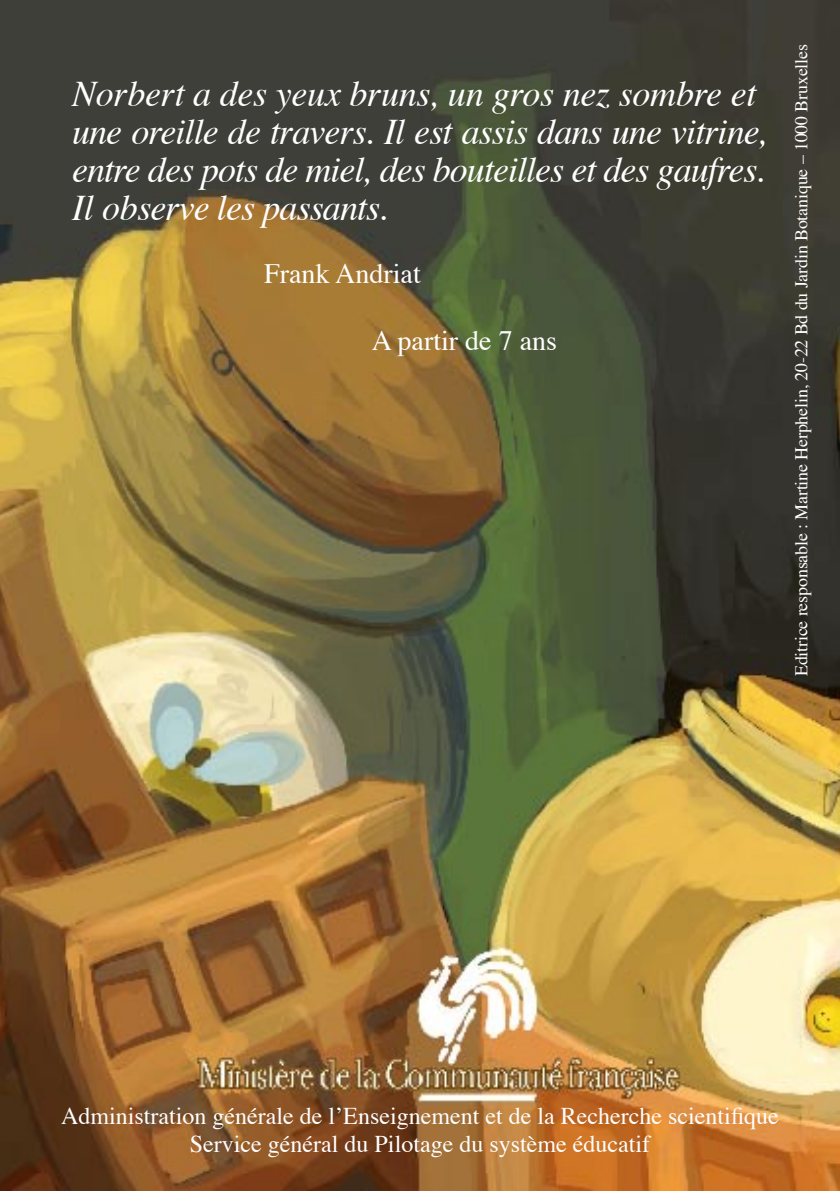
<style>
.page{position:relative;width:840px;height:1191px;background:#fff}
.page>*{position:absolute;margin:0;border:0;box-sizing:border-box;transform-origin:0 0}
.t1{font:italic 36px/38px "Times";letter-spacing:-.025em;color:#fff}
.t2{font:28px "Times";color:#fff}
.t3{font:24px/28.8px "Times";color:#fff;text-align:center}
.t4{font:18px "Times";letter-spacing:-.01em;color:#fff}
</style>
<div class="page">
<img style="left:0;top:0;width:839px;height:1191px">
<p class="t1" style="left:72px;top:73px;width:697px">Norbert a des yeux bruns, un gros nez sombre et une oreille de travers. Il est assis dans une vitrine, entre des pots de miel, des bouteilles et des gaufres.<br>Il observe les passants.</p>
<p class="t2" style="left:264px;top:247px;width:158px">Frank Andriat</p>
<p class="t2" style="left:371px;top:314px;width:187px">A partir de 7 ans</p>
<p class="t4" style="left:784px;top:676px;width:633px;rotate:-90deg">Editrice responsable : Martine Herphelin, 20-22 Bd du Jardin Botanique – 1000 Bruxelles</p>
<p class="t3" style="left:61px;top:1099px;width:719px">Administration générale de l’Enseignement et de la Recherche scientifique<br>Service général du Pilotage du système éducatif</p>
</div>
